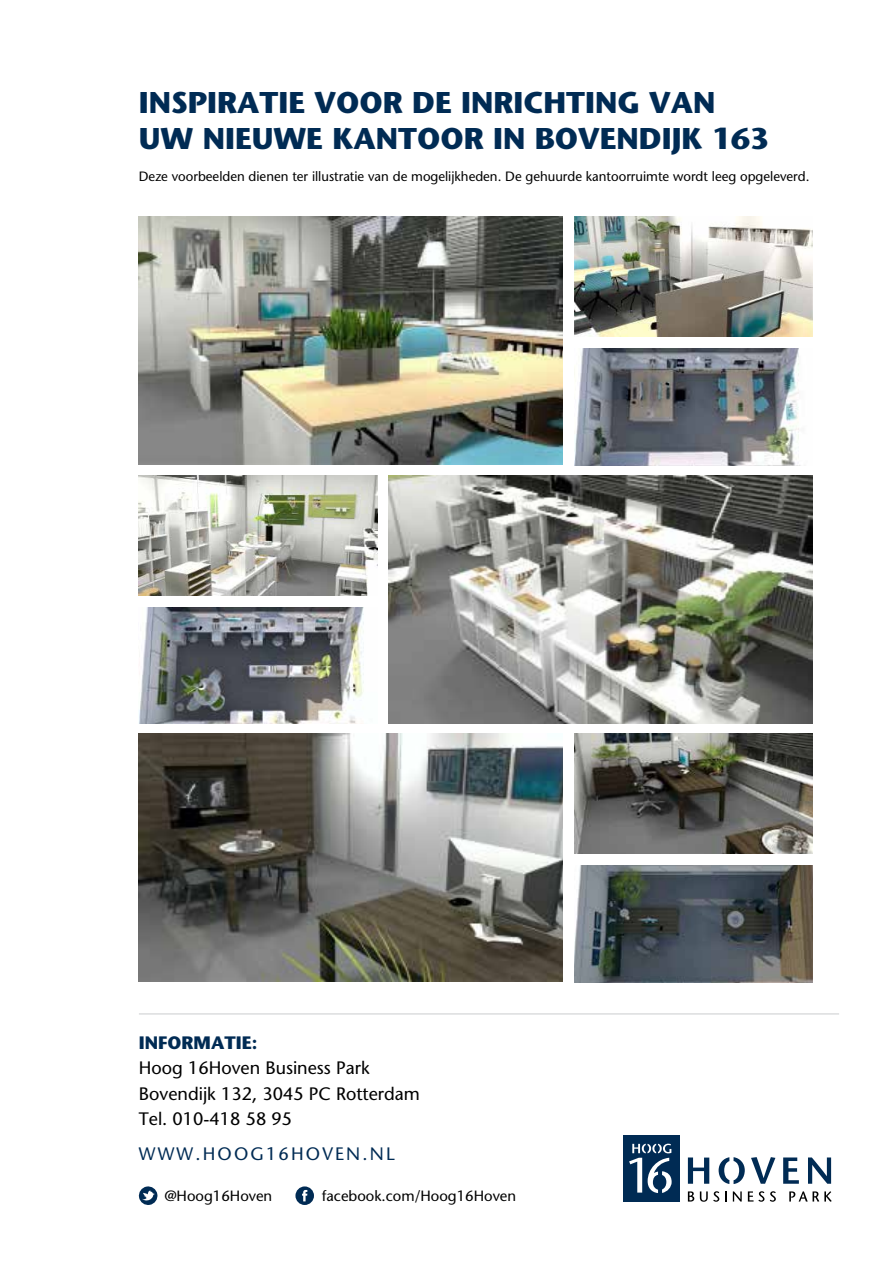
<style>
.page{position:relative;width:893px;height:1263px;background:#fff}
.page>*{position:absolute;margin:0;border:0;box-sizing:border-box;transform-origin:0 0}
.t1{font:700 30px/36px "Stone Sans Std";color:#002b54}
.t2{font:500 18px/25.5px "Stone Sans Std";color:#000}
.t3{font:500 18px "Stone Sans Std";letter-spacing:.12em;color:#002b54}
.t4{font:700 18px "Stone Sans Std";color:#002b54}
.t5{font:500 14.85px "Stone Sans Std";color:#000}
.t6{font:500 13.5px "Stone Sans Std";color:#000}
</style>
<div class="page">
<svg style="left:688px;top:1191px;width:6px;height:10px"></svg>
<svg style="left:700px;top:1191px;width:19px;height:11px"></svg>
<svg style="left:725px;top:1191px;width:2px;height:10px"></svg>
<svg style="left:733px;top:1191px;width:9px;height:10px"></svg>
<svg style="left:748px;top:1191px;width:16px;height:11px"></svg>
<svg style="left:770px;top:1191px;width:6px;height:11px"></svg>
<svg style="left:789px;top:1191px;width:43px;height:11px"></svg>
<svg style="left:751px;top:1157px;width:24px;height:27px"></svg>
<svg style="left:783px;top:1157px;width:16px;height:27px"></svg>
<svg style="left:808px;top:1157px;width:23px;height:27px"></svg>
<svg style="left:688px;top:1157px;width:21px;height:27px"></svg>
<svg style="left:719px;top:1157px;width:26px;height:27px"></svg>
<div style="left:624px;top:1135px;width:56px;height:67px;background:#002b54"></div>
<svg style="left:629px;top:1144px;width:43px;height:49px"></svg>
<svg style="left:138px;top:1186px;width:20px;height:19px"></svg>
<svg style="left:295px;top:1186px;width:19px;height:19px"></svg>
<hr style="left:139px;top:1013px;width:700px;height:2px;background:#dcddde">
<img style="left:139px;top:217px;width:423px;height:248px">
<img style="left:389px;top:475px;width:423px;height:249px">
<img style="left:574px;top:217px;width:238px;height:120px">
<img style="left:139px;top:475px;width:238px;height:120px">
<img style="left:574px;top:734px;width:238px;height:120px">
<img style="left:139px;top:734px;width:423px;height:248px">
<img style="left:574px;top:349px;width:225px;height:116px">
<img style="left:139px;top:607px;width:225px;height:117px">
<img style="left:574px;top:866px;width:238px;height:116px">
<h1 class="t1" style="left:139px;top:85px;width:631px">INSPIRATIE VOOR DE INRICHTING VAN<br>UW NIEUWE KANTOOR IN BOVENDIJK 163</h1>
<p class="t6" style="left:139px;top:168px;width:672px">Deze voorbeelden dienen ter illustratie van de mogelijkheden. De gehuurde kantoorruimte wordt leeg opgeleverd.</p>
<h2 class="t4" style="left:139px;top:1032px;width:120px">INFORMATIE:</h2>
<h2 class="t2" style="left:139px;top:1055px;width:283px">Hoog 16Hoven Business Park<br>Bovendijk 132, 3045 PC Rotterdam<br>Tel. 010-418 58 95</h2>
<h2 class="t3" style="left:139px;top:1143px;width:257px">WWW.HOOG16HOVEN.NL</h2>
<p class="t5" style="left:165px;top:1187px;width:109px">@Hoog16Hoven</p>
<p class="t5" style="left:322px;top:1187px;width:196px">facebook.com/Hoog16Hoven</p>
</div>
